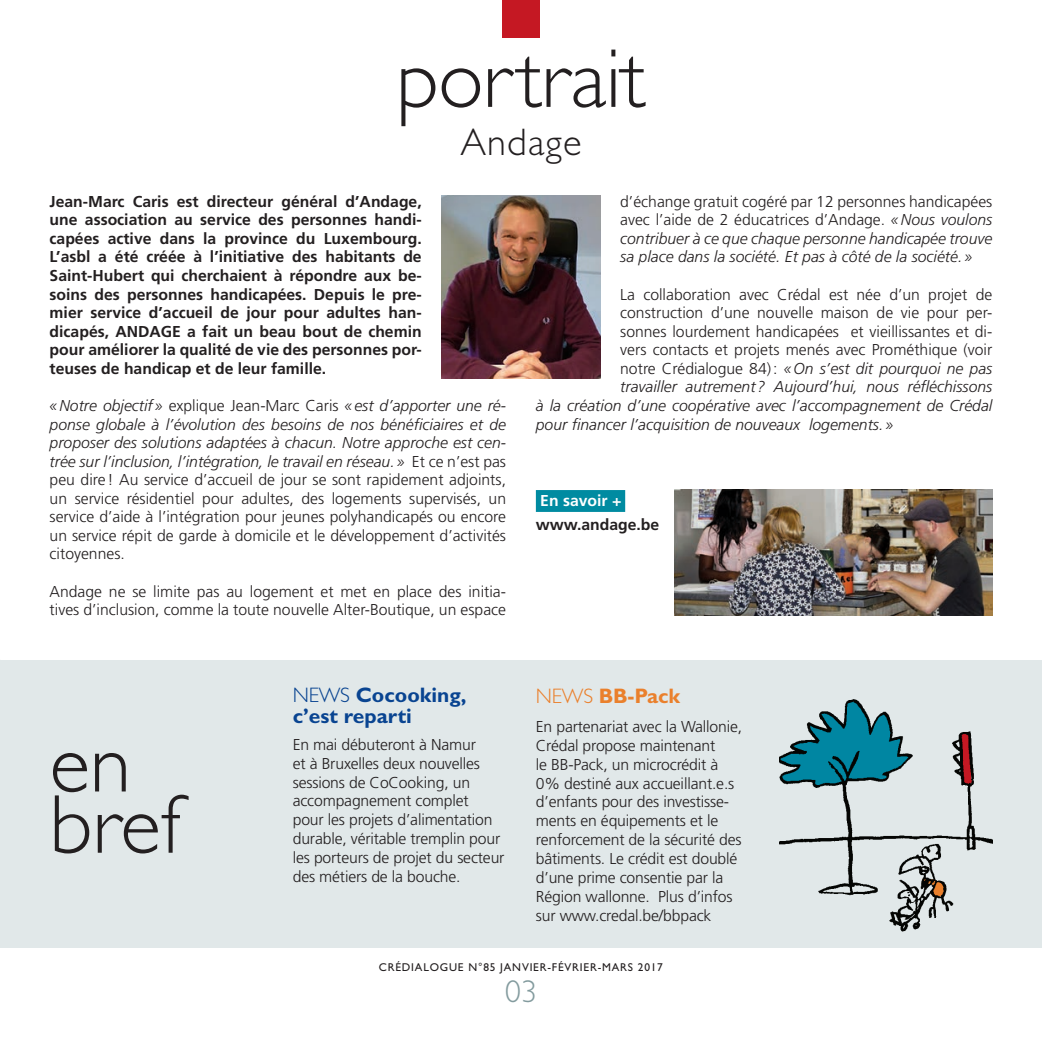
<style>
.page{position:relative;width:1042px;height:1042px;background:#fff}
.page>*{position:absolute;margin:0;border:0;box-sizing:border-box;transform-origin:0 0}
.t1{font:300 84px/61.2px "Gill Sans Std";color:#231f20}
.t2{font:300 38.5px "Gill Sans Std";color:#231f20}
.t3{font:300 31.5px "Gill Sans Std";color:#839b9e}
.t4{font:700 21px/21.9px "Gill Sans Std";color:#094491}
.t5{font:700 21px "Gill Sans Std";letter-spacing:-.01em;color:#ea802c}
.t6{font:300 15.75px/18.9px "Frutiger LT Std";letter-spacing:-.01em;color:#231f20}
.t7{font:700 15.75px/18.6px "Frutiger LT Std";color:#231f20;text-align:justify}
.t8{font:italic 300 15.75px/18.6px "Frutiger LT Std";color:#231f20;text-align:justify}
.t9{font:700 15.75px "Frutiger LT Std";color:#fff}
.t10{font:11.38px "Gill Sans Std";letter-spacing:.07em;color:#231f20}
.s1{font-style:italic}
.s2{font-weight:300}
.s3{font-style:normal}
</style>
<div class="page">
<div style="left:0;top:660px;width:1042px;height:287px;background:#e1e8e9"></div>
<div style="left:502px;top:0;width:37px;height:37px;background:#c51823"></div>
<div style="left:536px;top:490px;width:89px;height:22px;background:#008ba1"></div>
<img style="left:441px;top:195px;width:159px;height:183px">
<img style="left:675px;top:490px;width:317px;height:125px">
<img style="left:779px;top:699px;width:213px;height:233px">
<h1 class="t1" style="left:396px;top:49px;width:251px">portrait</h1>
<h2 class="t2" style="left:460px;top:121px;width:123px">Andage</h2>
<p class="t7" style="left:50px;top:192px;width:374px">Jean-Marc Caris est directeur général d’Andage, une association au service des personnes handi&shy;capées active dans la province du Luxembourg.<br>L’asbl a été créée à l’initiative des habitants de Saint-Hubert qui cherchaient à répondre aux be&shy;soins des personnes handicapées. Depuis le pre&shy;mier service d’accueil de jour pour adultes han&shy;dicapés, ANDAGE a fait un beau bout de chemin pour améliorer la qualité de vie des personnes por&shy;teuses de handicap et de leur famille.</p>
<p class="t6" style="left:50px;top:396px;width:458px;text-align:justify"><span class="s1">«Notre objectif»</span> explique Jean-Marc Caris <span class="s1">«est d’apporter une ré&shy;ponse globale à l’évolution des besoins de nos bénéficiaires et de proposer des solutions adaptées à chacun. Notre approche est cen&shy;trée sur l’inclusion, l’intégration, le travail en réseau. »</span> Et ce n’est pas peu dire! Au service d’accueil de jour se sont rapidement adjoints, un service résidentiel pour adultes, des logements supervisés, un service d’aide à l’intégration pour jeunes polyhandicapés ou encore un service répit de garde à domicile et le développement d’activités citoyennes.</p>
<p class="t6" style="left:50px;top:582px;width:458px">Andage ne se limite pas au logement et met en place des initia&shy;tives d’inclusion, comme la toute nouvelle Alter-Boutique, un espace</p>
<h1 class="t1" style="left:50px;top:733px;width:133px">en bref</h1>
<h3 class="t4" style="left:293px;top:683px;width:175px"><span class="s2">News</span> Cocooking, c’est reparti</h3>
<p class="t6" style="left:293px;top:735px;width:213px">En mai débuteront à Namur<br>et à Bruxelles deux nouvelles sessions de CoCooking, un accompagnement complet<br>pour les projets d’alimentation durable, véritable tremplin pour les porteurs de projet du secteur des métiers de la bouche.</p>
<p class="t8" style="left:620px;top:192px;width:374px"><span class="s3">d’échange gratuit cogéré par 12 personnes handicapées avec l’aide de 2 éducatrices d’Andage.</span> «Nous voulons contribuer à ce que chaque personne handicapée trouve sa place dans la société. Et pas à côté de la société. »</p>
<p class="t6" style="left:620px;top:285px;width:373px">La collaboration avec Crédal est née d’un projet de</p>
<p class="t6" style="left:620px;top:303px;width:374px">construction d’une nouvelle maison de vie pour per-</p>
<p class="t6" style="left:620px;top:322px;width:374px">sonnes lourdement handicapées et vieillissantes et di-</p>
<p class="t6" style="left:620px;top:341px;width:374px">vers contacts et projets menés avec Prométhique (voir</p>
<p class="t8" style="left:620px;top:359px;width:374px"><span class="s3">notre Crédialogue 84):</span> «On s’est dit pourquoi ne pas</p>
<p class="t8" style="left:620px;top:378px;width:374px">travailler autrement ? Aujourd’hui, nous réfléchissons</p>
<p class="t8" style="left:536px;top:396px;width:458px">à la création d’une coopérative avec l’accompagnement de Crédal</p>
<p class="t8" style="left:536px;top:415px;width:359px">pour financer l’acquisition de nouveaux logements. »</p>
<p class="t9" style="left:540px;top:491px;width:83px">En savoir +</p>
<p class="t7" style="left:536px;top:515px;width:125px">www.andage.be</p>
<h3 class="t5" style="left:536px;top:683px;width:146px"><span class="s2">News</span> BB-Pack</h3>
<p class="t6" style="left:536px;top:717px;width:208px">En partenariat avec la Wallonie,<br>Crédal propose maintenant<br>le BB-Pack, un microcrédit à<br>0% destiné aux accueillant.e.s d’enfants pour des investisse&shy;ments en équipements et le renforcement de la sécurité des bâtiments. Le crédit est doublé d’une prime consentie par la<br>Région wallonne. Plus d’infos sur www.credal.be/bbpack</p>
<p class="t10" style="left:379px;top:960px;width:285px">CRÉDIALOGUE N°85 JANVIER-FÉVRIER-MARS 2017</p>
<h3 class="t3" style="left:505px;top:974px;width:33px">03</h3>
</div>
